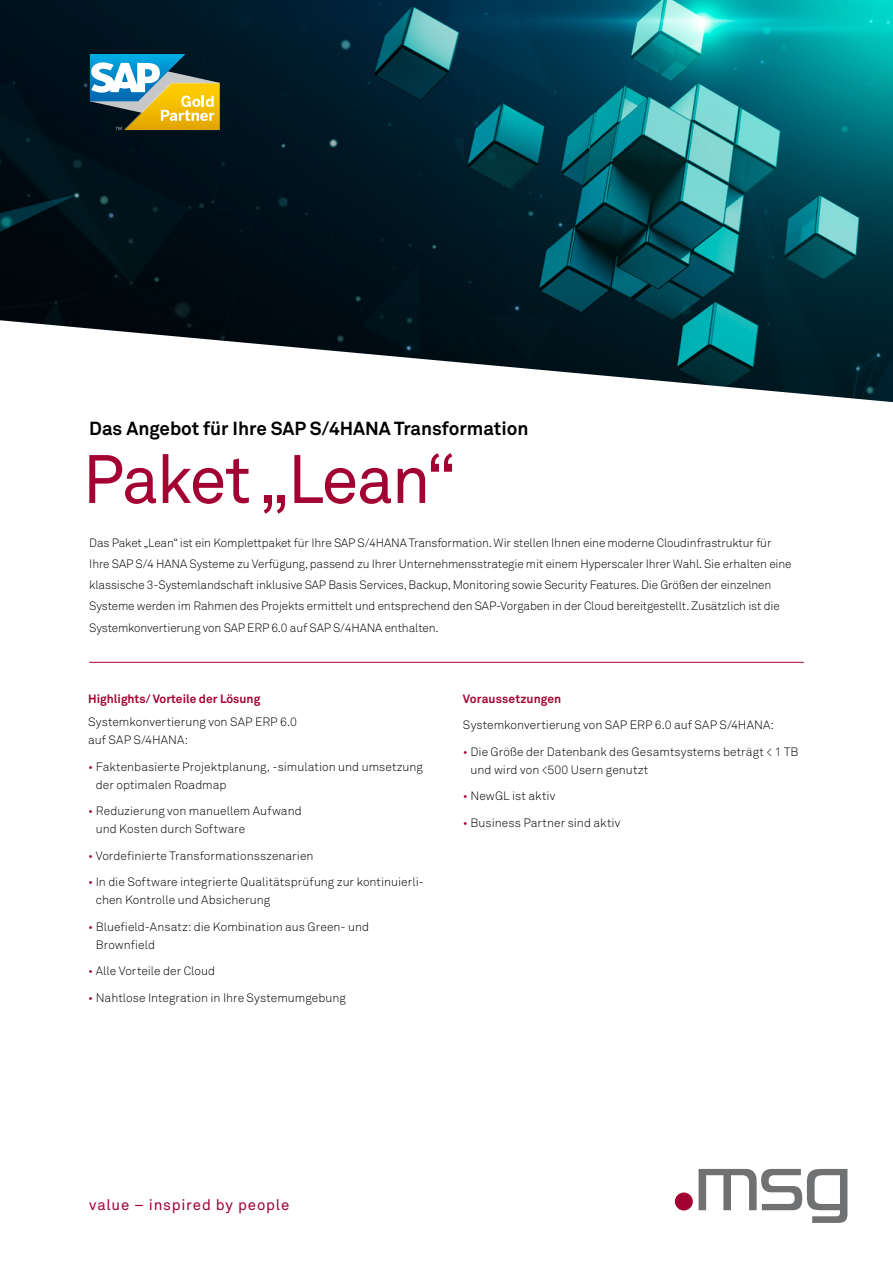
<style>
.page{position:relative;width:893px;height:1263px;background:#fff}
.page>*{position:absolute;margin:0;border:0;box-sizing:border-box;transform-origin:0 0}
.t1{font:67.5px "Akkurat LL";letter-spacing:-.04em;color:#a40133}
.t2{font:700 18.75px "Akkurat Std";color:#000}
.t3{font:15px "Akkurat Std";letter-spacing:.05em;color:#a40133}
.t4{font:300 12px/18px "Akkurat Std";letter-spacing:-.005em;color:#000}
.t5{font:700 12px "Akkurat Std";color:#a40133}
.s1{color:#a40133}
</style>
<div class="page">
<div style="left:675px;top:1192px;width:18px;height:18px;background:#a40133;border-radius:50%"></div>
<svg style="left:699px;top:1169px;width:148px;height:54px"></svg>
<img style="left:0;top:0;width:893px;height:402px">
<svg style="left:90px;top:54px;width:130px;height:76px"></svg>
<hr style="left:89px;top:662px;width:715px;height:1px;background:#a40133">
<h2 class="t2" style="left:89px;top:417px;width:441px">Das Angebot für Ihre SAP S/4HANA Transformation</h2>
<h1 class="t1" style="left:83px;top:429px;width:376px">Paket „Lean“</h1>
<p class="t4" style="left:89px;top:533px;width:704px;line-height:21px">Das Paket „Lean“ ist ein Komplettpaket für Ihre SAP S/4HANA Transformation. Wir stellen Ihnen eine moderne Cloudinfrastruktur für Ihre SAP S/4 HANA Systeme zu Verfügung, passend zu Ihrer Unternehmensstrategie mit einem Hyperscaler Ihrer Wahl. Sie erhalten eine klassische 3-Systemlandschaft inklusive SAP Basis Services, Backup, Monitoring sowie Security Features. Die Größen der einzelnen Systeme werden im Rahmen des Projekts ermittelt und entsprechend den SAP-Vorgaben in der Cloud bereitgestellt. Zusätzlich ist die Systemkonvertierung von SAP ERP 6.0 auf SAP S/4HANA enthalten.</p>
<p class="t5" style="left:88px;top:691px;width:174px">Highlights/ Vorteile der Lösung</p>
<p class="t4" style="left:88px;top:713px;width:210px">Systemkonvertierung von SAP ERP 6.0 auf SAP S/4HANA:</p>
<p class="t4" style="left:96px;top:757px;width:329px;text-indent:-8px"><span class="s1">•</span> Faktenbasierte Projektplanung, -simulation und umsetzung der optimalen Roadmap</p>
<p class="t4" style="left:96px;top:802px;width:207px;text-indent:-8px"><span class="s1">•</span> Reduzierung von manuellem Aufwand und Kosten durch Software</p>
<p class="t4" style="left:88px;top:846px;width:227px"><span class="s1">•</span> Vordefinierte Transformationsszenarien</p>
<p class="t4" style="left:96px;top:873px;width:330px;text-indent:-8px"><span class="s1">•</span> In die Software integrierte Qualitätsprüfung zur kontinuierli&shy;chen Kontrolle und Absicherung</p>
<p class="t4" style="left:96px;top:917px;width:275px;text-indent:-8px"><span class="s1">•</span> Bluefield-Ansatz: die Kombination aus Green- und<br>Brownfield</p>
<p class="t4" style="left:88px;top:962px;width:128px"><span class="s1">•</span> Alle Vorteile der Cloud</p>
<p class="t4" style="left:88px;top:988px;width:259px"><span class="s1">•</span> Nahtlose Integration in Ihre Systemumgebung</p>
<p class="t5" style="left:463px;top:691px;width:100px">Voraussetzungen</p>
<p class="t4" style="left:463px;top:716px;width:313px">Systemkonvertierung von SAP ERP 6.0 auf SAP S/4HANA:</p>
<p class="t4" style="left:471px;top:742px;width:329px;text-indent:-8px"><span class="s1">•</span> Die Größe der Datenbank des Gesamtsystems beträgt &lt; 1 TB und wird von &lt;500 Usern genutzt</p>
<p class="t4" style="left:463px;top:787px;width:94px"><span class="s1">•</span> NewGL ist aktiv</p>
<p class="t4" style="left:463px;top:813px;width:159px"><span class="s1">•</span> Business Partner sind aktiv</p>
<p class="t3" style="left:89px;top:1196px;width:201px">value – inspired by people</p>
</div>
